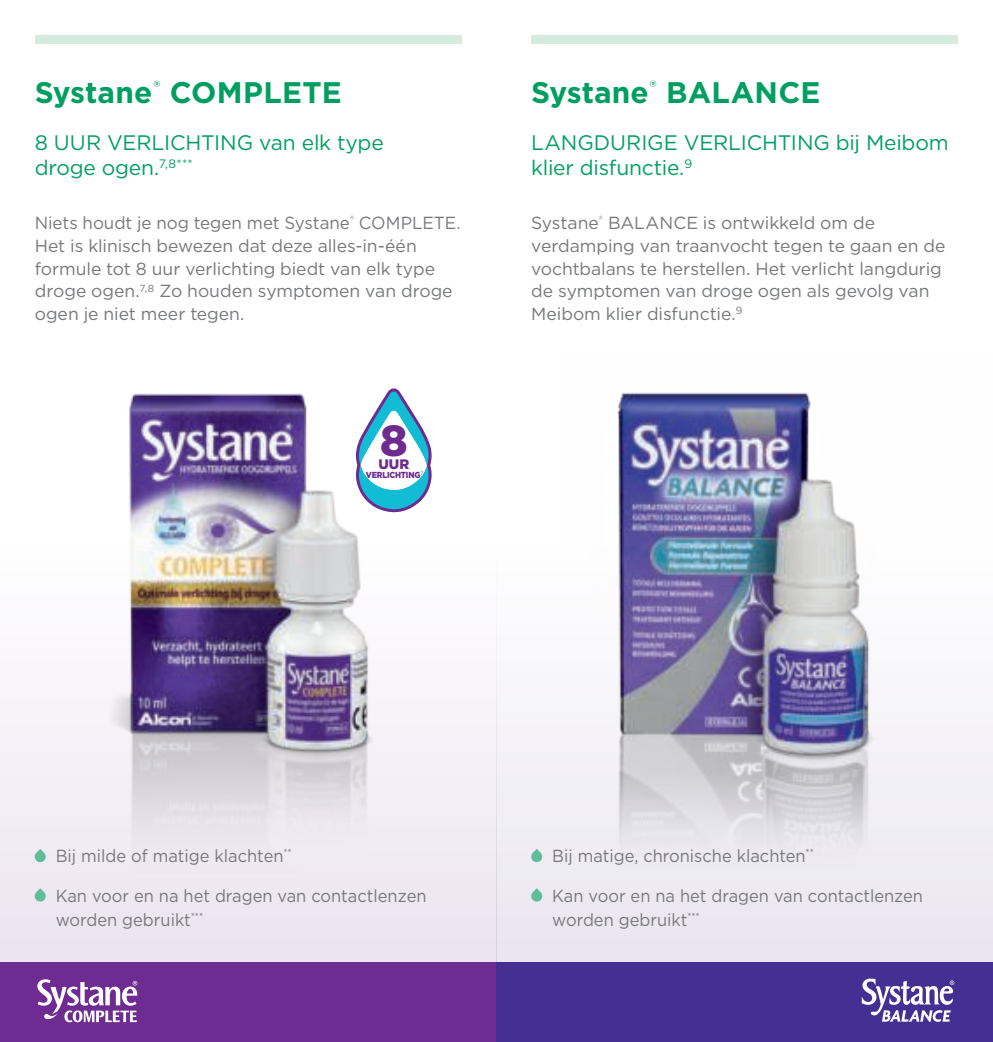
<style>
.page{position:relative;width:993px;height:1042px;background:#fff}
.page>*{position:absolute;margin:0;border:0;box-sizing:border-box;transform-origin:0 0}
.t1{font:900 43.57px "Gotham";color:#6d2b8f}
.t2{font:700 29.75px "Gotham";letter-spacing:.005em;color:#009f61}
.t3{font:21px/25.2px "Gotham";letter-spacing:-.01em;color:#009f61}
.t4{font:17.5px/22.8px "Gotham";color:#76787b}
.t5{font:17.5px/24.5px "Gotham";color:#76787b;scale:.94 1}
.t6{font:900 13.83px "Gotham";color:#6d2b8f}
.t7{font:900 8.75px "Gotham";letter-spacing:-.02em;color:#6d2b8f;scale:.9 1}
</style>
<div class="page">
<svg style="left:0;top:699px;width:496px;height:263px;fill:#efe8f3"></svg>
<div style="left:0;top:962px;width:496px;height:80px;background:#6e2b91"></div>
<div style="left:496px;top:710px;width:496px;height:252px;background:#edebf4"></div>
<div style="left:496px;top:962px;width:496px;height:80px;background:#452f92"></div>
<div style="left:35px;top:35px;width:426px;height:9px;background:#d6ebdf"></div>
<div style="left:531px;top:35px;width:426px;height:9px;background:#d6ebdf"></div>
<img style="left:564px;top:392px;width:428px;height:560px">
<img style="left:81px;top:393px;width:421px;height:546px">
<svg style="left:34px;top:849px;width:12px;height:13px"></svg>
<svg style="left:34px;top:888px;width:12px;height:13px"></svg>
<svg style="left:37px;top:979px;width:100px;height:43px"></svg>
<svg style="left:530px;top:849px;width:12px;height:13px"></svg>
<svg style="left:530px;top:888px;width:12px;height:13px"></svg>
<svg style="left:861px;top:978px;width:92px;height:44px"></svg>
<svg style="left:354px;top:388px;width:79px;height:125px"></svg>
<h2 class="t2" style="left:35px;top:79px;width:308px">Systane<sup>®</sup> COMPLETE</h2>
<p class="t3" style="left:35px;top:131px;width:350px">8 UUR VERLICHTING van elk type droge ogen.<sup>7,8***</sup></p>
<p class="t4" style="left:35px;top:212px;width:427px">Niets houdt je nog tegen met Systane<sup>®</sup> COMPLETE.<br>Het is klinisch bewezen dat deze alles-in-één formule tot 8 uur verlichting biedt van elk type droge ogen.<sup>7,8</sup> Zo houden symptomen van droge ogen je niet meer tegen.</p>
<h1 class="t1" style="left:380px;top:421px;width:29px">8</h1>
<p class="t7" style="left:366px;top:470px;width:65px">VERLICHTING<sup>7</sup></p>
<p class="t6" style="left:378px;top:458px;width:32px">UUR</p>
<h2 class="t2" style="left:531px;top:79px;width:291px">Systane<sup>®</sup> BALANCE</h2>
<p class="t3" style="left:531px;top:131px;width:419px">LANGDURIGE VERLICHTING bij Meibom klier disfunctie.<sup>9</sup></p>
<p class="t4" style="left:531px;top:212px;width:415px">Systane<sup>®</sup> BALANCE is ontwikkeld om de verdamping van traanvocht tegen te gaan en de vochtbalans te herstellen. Het verlicht langdurig de symptomen van droge ogen als gevolg van Meibom klier disfunctie.<sup>9</sup></p>
<p class="t5" style="left:56px;top:844px;width:252px">Bij milde of matige klachten<sup>**</sup></p>
<p class="t5" style="left:56px;top:884px;width:396px">Kan voor en na het dragen van contactlenzen worden gebruikt<sup>***</sup></p>
<p class="t5" style="left:552px;top:844px;width:279px">Bij matige, chronische klachten<sup>**</sup></p>
<p class="t5" style="left:552px;top:884px;width:396px">Kan voor en na het dragen van contactlenzen worden gebruikt<sup>***</sup></p>
</div>
